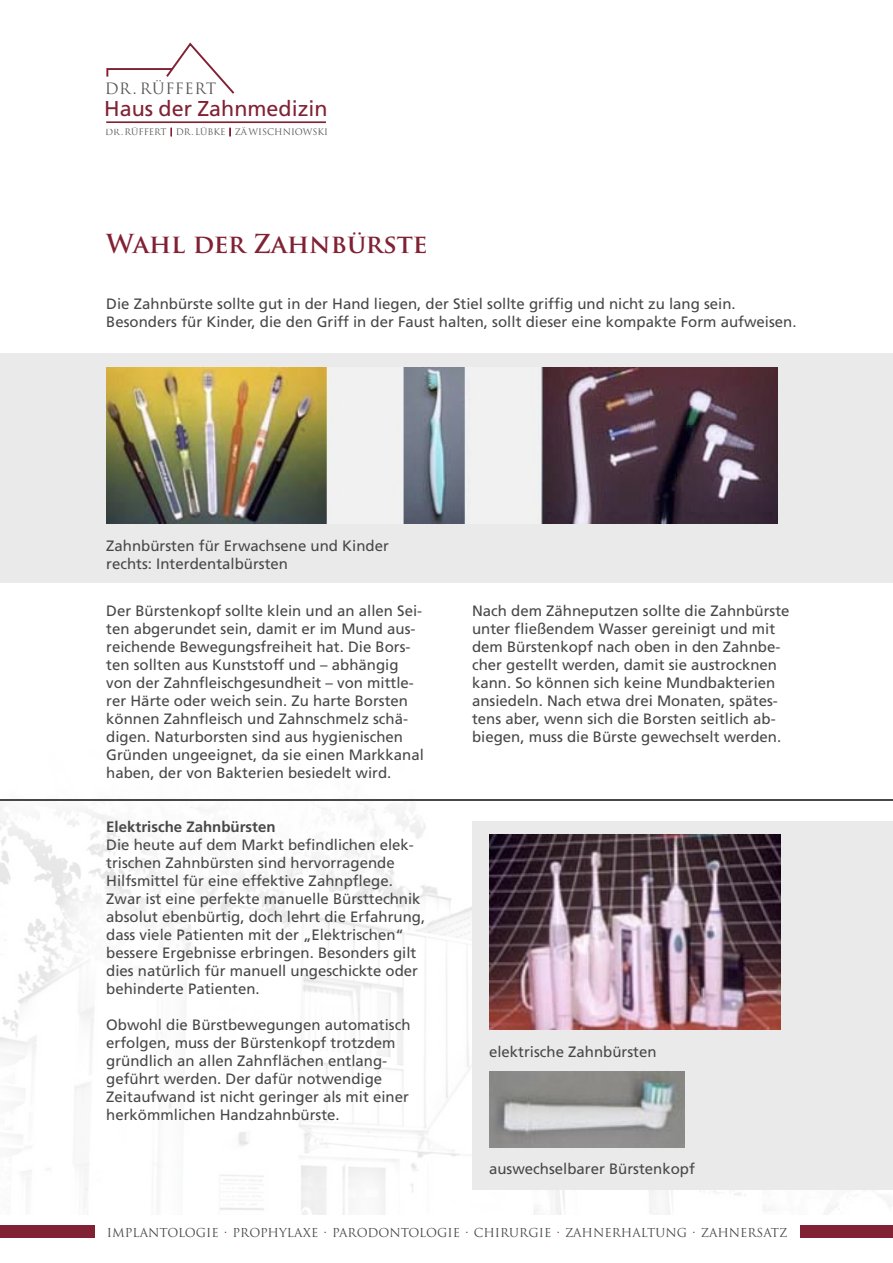
<style>
.page{position:relative;width:893px;height:1263px;background:#fff}
.page>*{position:absolute;margin:0;border:0;box-sizing:border-box;transform-origin:0 0}
.t1{font:700 25.5px "Trajan Pro";color:#812134}
.t2{font:21.45px "Frutiger";color:#812134}
.t3{font:15.3px "Trajan";letter-spacing:.04em;color:#565656}
.t4{font:15px/18px "Frutiger";color:#484848}
.t5{font:700 15px "Frutiger";color:#484848}
.t6{font:12px "Trajan";color:#484848}
.t7{font:8.85px "Trajan Pro";color:#565656}
.s1{font-family:"Times New Roman";color:#812134}
</style>
<div class="page">
<img style="left:0;top:807px;width:893px;height:407px">
<div style="left:0;top:1225px;width:94px;height:13px;background:#812134"></div>
<div style="left:800px;top:1225px;width:93px;height:13px;background:#812134"></div>
<hr style="left:106px;top:121px;width:220px;height:2px;background:#812134">
<svg style="left:106px;top:42px;width:129px;height:52px"></svg>
<div style="left:0;top:353px;width:893px;height:230px;background:#eaeaea"></div>
<img style="left:106px;top:368px;width:672px;height:156px">
<div style="left:472px;top:821px;width:421px;height:368px;background:#eaeaea"></div>
<hr style="left:0;top:799px;width:893px;height:2px;background:#484848">
<img style="left:489px;top:834px;width:291px;height:195px">
<img style="left:489px;top:1071px;width:195px;height:77px">
<p class="t3" style="left:105px;top:79px;width:113px">DR . RÜFFERT</p>
<h2 class="t2" style="left:104px;top:96px;width:225px">Haus der Zahnmedizin</h2>
<p class="t7" style="left:105px;top:127px;width:224px">DR.RÜFFERT <span class="s1">|</span> DR.LÜBKE <span class="s1">|</span> ZÄ WISCHNIOWSKI</p>
<p class="t1" style="left:106px;top:228px;width:323px">Wahl der Zahnbürste</p>
<p class="t4" style="left:106px;top:295px;width:631px">Die Zahnbürste sollte gut in der Hand liegen, der Stiel sollte griffig und nicht zu lang sein.</p>
<p class="t4" style="left:106px;top:313px;width:692px">Besonders für Kinder, die den Griff in der Faust halten, sollt dieser eine kompakte Form aufweisen.</p>
<p class="t4" style="left:106px;top:537px;width:284px">Zahnbürsten für Erwachsene und Kinder</p>
<p class="t4" style="left:106px;top:555px;width:183px">rechts: Interdentalbürsten</p>
<p class="t4" style="left:106px;top:601px;width:319px">Der Bürstenkopf sollte klein und an allen Sei&shy;ten abgerundet sein, damit er im Mund aus&shy;reichende Bewegungsfreiheit hat. Die Bors&shy;ten sollten aus Kunststoff und – abhängig von der Zahnfleischgesundheit – von mittle&shy;rer Härte oder weich sein. Zu harte Borsten können Zahnfleisch und Zahnschmelz schä&shy;digen. Naturborsten sind aus hygienischen Gründen ungeeignet, da sie einen Markkanal haben, der von Bakterien besiedelt wird.</p>
<p class="t4" style="left:472px;top:601px;width:319px">Nach dem Zähneputzen sollte die Zahnbürste unter fließendem Wasser gereinigt und mit dem Bürstenkopf nach oben in den Zahnbe&shy;cher gestellt werden, damit sie austrocknen kann. So können sich keine Mundbakterien ansiedeln. Nach etwa drei Monaten, spätes&shy;tens aber, wenn sich die Borsten seitlich ab&shy;biegen, muss die Bürste gewechselt werden.</p>
<p class="t5" style="left:106px;top:818px;width:171px">Elektrische Zahnbürsten</p>
<p class="t4" style="left:106px;top:836px;width:320px">Die heute auf dem Markt befindlichen elek&shy;trischen Zahnbürsten sind hervorragende Hilfsmittel für eine effektive Zahnpflege.<br>Zwar ist eine perfekte manuelle Bürsttechnik absolut ebenbürtig, doch lehrt die Erfahrung, dass viele Patienten mit der „Elektrischen“ bessere Ergebnisse erbringen. Besonders gilt dies natürlich für manuell ungeschickte oder behinderte Patienten.</p>
<p class="t4" style="left:106px;top:1016px;width:306px">Obwohl die Bürstbewegungen automatisch erfolgen, muss der Bürstenkopf trotzdem gründlich an allen Zahnflächen entlang&shy;geführt werden. Der dafür notwendige Zeitaufwand ist nicht geringer als mit einer herkömmlichen Handzahnbürste.</p>
<p class="t4" style="left:489px;top:1043px;width:169px">elektrische Zahnbürsten</p>
<p class="t4" style="left:489px;top:1160px;width:207px">auswechselbarer Bürstenkopf</p>
<p class="t6" style="left:107px;top:1225px;width:682px">IMPLANTOLOGIE <sup>.</sup> PROPHYLAXE <sup>.</sup> PARODONTOLOGIE <sup>.</sup> CHIRURGIE <sup>.</sup> ZAHNERHALTUNG <sup>.</sup> ZAHNERSATZ</p>
</div>
